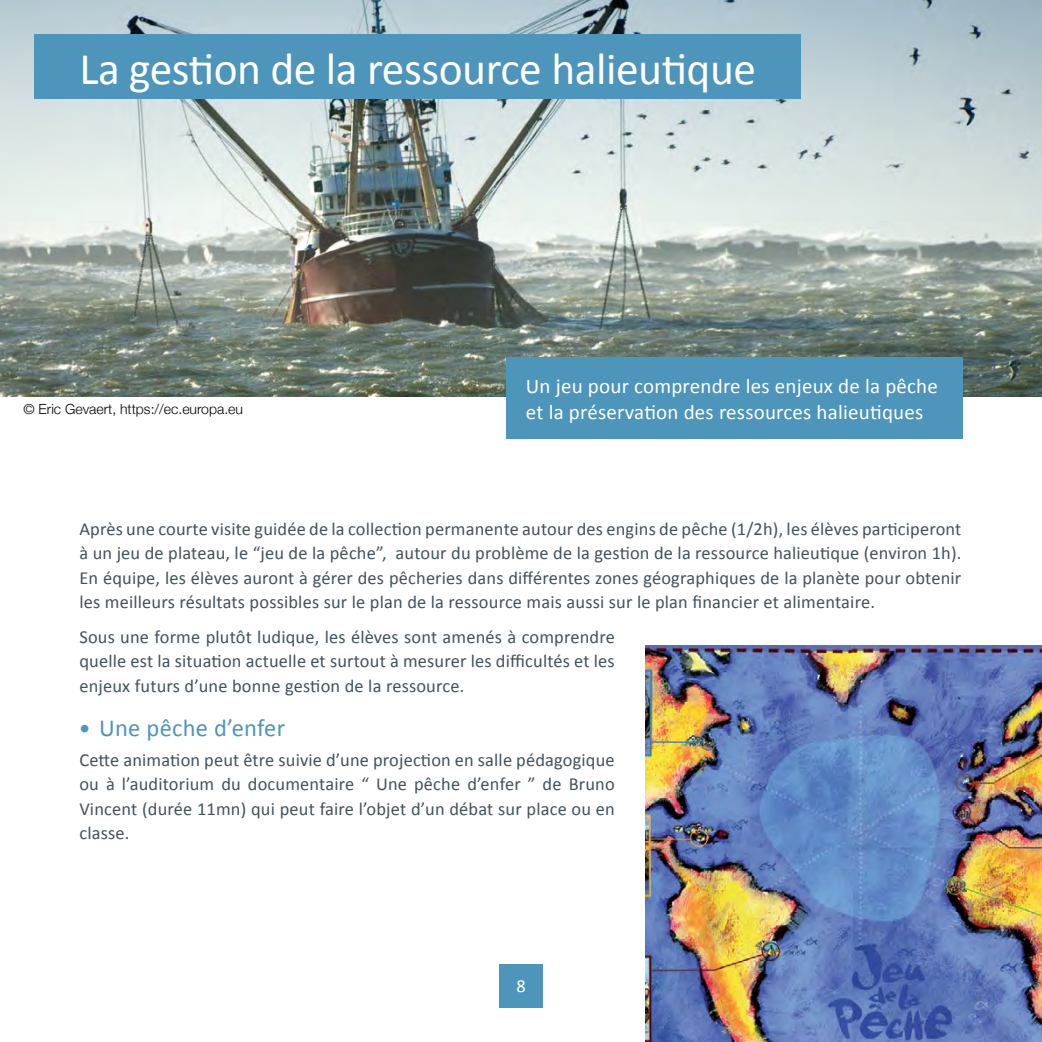
<style>
.page{position:relative;width:1042px;height:1042px;background:#fff}
.page>*{position:absolute;margin:0;border:0;box-sizing:border-box;transform-origin:0 0}
.t1{font:45.5px "Calibri";letter-spacing:-.01em;color:#fff}
.t2{font:24.5px "Calibri";letter-spacing:.01em;color:#4d95bb}
.t3{font:21px/26.2px "Calibri";letter-spacing:.01em;color:#fff}
.t4{font:18.38px/24.5px "Calibri";letter-spacing:.01em;color:#43525a;text-align:justify}
.t5{font:18.38px "Calibri";color:#fff}
.t6{font:300 14px "Helvetica Neue";color:#000}
.s1{font-family:"Helvetica Neue";font-size:21px}
</style>
<div class="page">
<img style="left:0;top:0;width:1042px;height:397px">
<div style="left:506px;top:357px;width:456px;height:82px;background:#4d95bb"></div>
<div style="left:35px;top:35px;width:766px;height:64px;background:#4d95bb"></div>
<img style="left:645px;top:645px;width:397px;height:397px">
<div style="left:499px;top:964px;width:44px;height:43px;background:#4d95bb"></div>
<h1 class="t1" style="left:79px;top:40px;width:678px">La gestion de la ressource halieutique</h1>
<p class="t6" style="left:24px;top:401px;width:221px">© Eric Gevaert, https://ec.europa.eu</p>
<p class="t3" style="left:526px;top:373px;width:413px">Un jeu pour comprendre les enjeux de la pêche et la préservation des ressources halieutiques</p>
<p class="t4" style="left:79px;top:516px;width:883px">Après une courte visite guidée de la collection permanente autour des engins de pêche (1/2h), les élèves participeront à un jeu de plateau, le “jeu de la pêche”, autour du problème de la gestion de la ressource halieutique (environ 1h).<br>En équipe, les élèves auront à gérer des pêcheries dans différentes zones géographiques de la planète pour obtenir les meilleurs résultats possibles sur le plan de la ressource mais aussi sur le plan financier et alimentaire.</p>
<p class="t4" style="left:79px;top:624px;width:537px">Sous une forme plutôt ludique, les élèves sont amenés à comprendre quelle est la situation actuelle et surtout à mesurer les difficultés et les enjeux futurs d’une bonne gestion de la ressource.</p>
<h2 class="t2" style="left:79px;top:712px;width:207px"><span class="s1">•</span> Une pêche d’enfer</h2>
<p class="t4" style="left:79px;top:747px;width:537px">Cette animation peut être suivie d’une projection en salle pédagogique ou à l’auditorium du documentaire “ Une pêche d’enfer ” de Bruno Vincent (durée 11mn) qui peut faire l’objet d’un débat sur place ou en classe.</p>
<p class="t5" style="left:516px;top:975px;width:11px">8</p>
</div>
